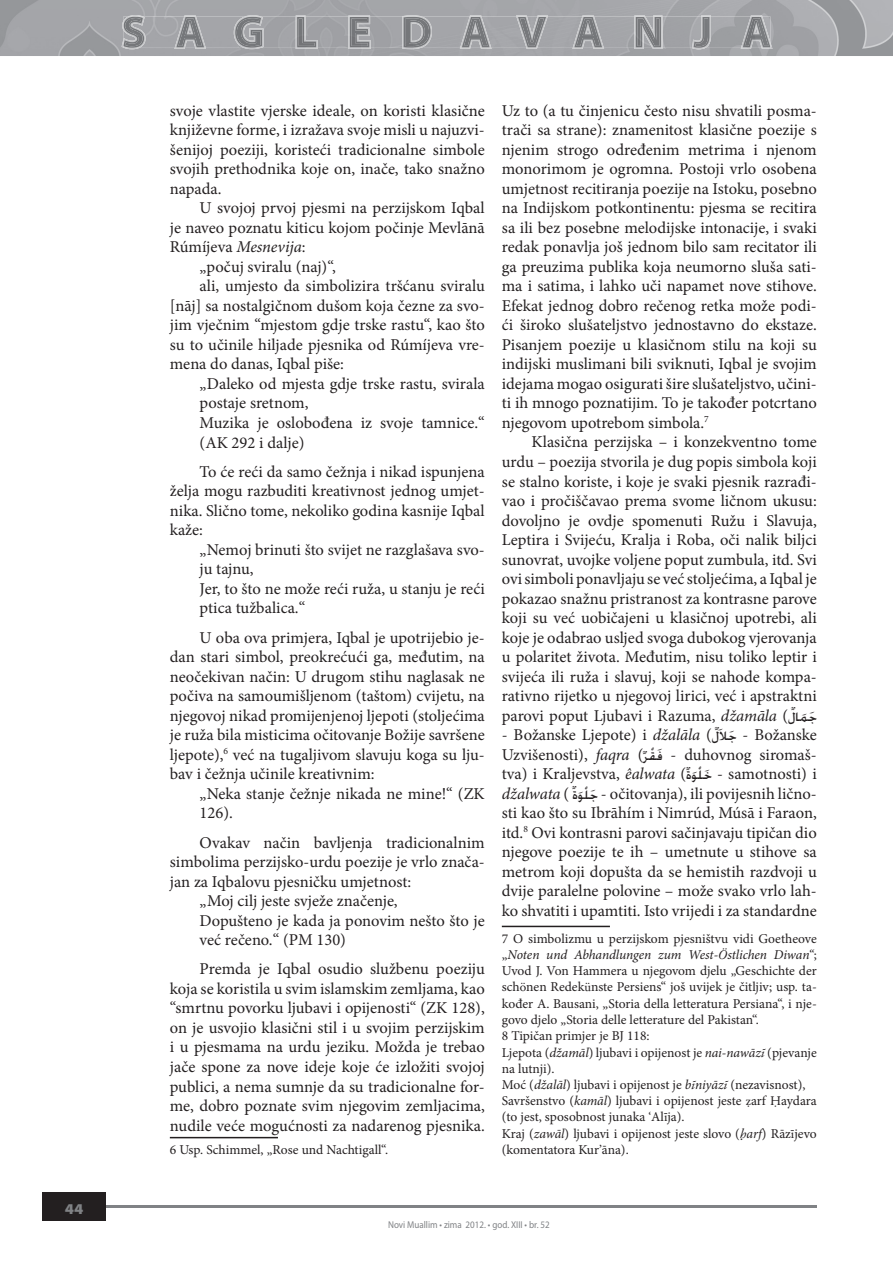
<style>
.page{position:relative;width:893px;height:1263px;background:#fff}
.page>*{position:absolute;margin:0;border:0;box-sizing:border-box;transform-origin:0 0}
.t1{font:16.5px/19.5px "Minion Pro";color:#231f20;text-align:justify}
.t2{font:900 semi-expanded 15px "Myriad Pro";color:#808285}
.t3{font:13.5px/16.2px "Minion Pro";color:#231f20}
.t4{font:9.9px "Myriad Pro";color:#808285;scale:.91 1}
.s1{font-style:italic}
.s2{font-family:"Win Soft Pro";font-weight:500}
.s3{font-family:"Mukadima 2";font-style:italic}
.s4{font-family:"Mukadima 2"}
</style>
<div class="page">
<div style="left:42px;top:1192px;width:64px;height:28px;background:#231f20"></div>
<img style="left:0;top:0;width:892px;height:56px">
<img style="left:121px;top:15px;width:651px;height:34px">
<img style="left:123px;top:17px;width:111px;height:31px">
<img style="left:234px;top:17px;width:536px;height:31px">
<hr style="left:106px;top:1205px;width:710px;height:2px;background:#808285">
<hr style="left:170px;top:1136px;width:108px;height:2px;background:#231f20">
<hr style="left:501px;top:925px;width:108px;height:2px;background:#231f20">
<p class="t2" style="left:65px;top:1199px;width:20px">44</p>
<p class="t1" style="left:170px;top:101px;width:316px">svoje vlastite vjerske ideale, on koristi klasične književne forme, i izražava svoje misli u najuzvi&shy;šenijoj poeziji, koristeći tradicionalne simbole svojih prethodnika koje on, inače, tako snažno napada.</p>
<p class="t1" style="left:199px;top:198px;width:286px">U svojoj prvoj pjesmi na perzijskom Iqbal</p>
<p class="t1" style="left:170px;top:218px;width:316px">je naveo poznatu kiticu kojom počinje Mevlānā</p>
<p class="t1" style="left:170px;top:237px;width:137px">Rúmíjeva <span class="s1">Mesnevija</span>:</p>
<p class="t1" style="left:199px;top:257px;width:138px">„počuj sviralu (naj)“,</p>
<p class="t1" style="left:199px;top:276px;width:286px">ali, umjesto da simbolizira tršćanu sviralu</p>
<p class="t1" style="left:170px;top:296px;width:316px">[nāj] sa nostalgičnom dušom koja čezne za svo-</p>
<p class="t1" style="left:170px;top:315px;width:316px">jim vječnim “mjestom gdje trske rastu“, kao što</p>
<p class="t1" style="left:170px;top:335px;width:316px">su to učinile hiljade pjesnika od Rúmíjeva vre-</p>
<p class="t1" style="left:170px;top:354px;width:176px">mena do danas, Iqbal piše:</p>
<p class="t1" style="left:199px;top:374px;width:286px">„Daleko od mjesta gdje trske rastu, svirala</p>
<p class="t1" style="left:199px;top:393px;width:110px">postaje sretnom,</p>
<p class="t1" style="left:199px;top:413px;width:286px">Muzika je oslobođena iz svoje tamnice.“</p>
<p class="t1" style="left:199px;top:432px;width:106px">(AK 292 i dalje)</p>
<p class="t1" style="left:170px;top:462px;width:316px;text-indent:30px">To će reći da samo čežnja i nikad ispunjena želja mogu razbuditi kreativnost jednog umjet&shy;nika. Slično tome, nekoliko godina kasnije Iqbal kaže:</p>
<p class="t1" style="left:199px;top:540px;width:286px;text-align:left">„Nemoj brinuti što svijet ne razglašava svo&shy;ju tajnu,<br>Jer, to što ne može reći ruža, u stanju je reći ptica tužbalica.“</p>
<p class="t1" style="left:170px;top:627px;width:316px;text-indent:30px">U oba ova primjera, Iqbal je upotrijebio je&shy;dan stari simbol, preokrećući ga, međutim, na neočekivan način: U drugom stihu naglasak ne počiva na samoumišljenom (taštom) cvijetu, na njegovoj nikad promijenjenoj ljepoti (stoljećima je ruža bila misticima očitovanje Božije savršene ljepote),<sup>6</sup> već na tugaljivom slavuju koga su lju&shy;bav i čežnja učinile kreativnim:</p>
<p class="t1" style="left:199px;top:783px;width:286px">„Neka stanje čežnje nikada ne mine!“ (ZK<br>126).</p>
<p class="t1" style="left:199px;top:832px;width:286px">Ovakav način bavljenja tradicionalnim</p>
<p class="t1" style="left:170px;top:851px;width:316px">simbolima perzijsko-urdu poezije je vrlo znača-</p>
<p class="t1" style="left:170px;top:871px;width:243px">jan za Iqbalovu pjesničku umjetnost:</p>
<p class="t1" style="left:199px;top:890px;width:199px">„Moj cilj jeste svježe značenje,</p>
<p class="t1" style="left:199px;top:910px;width:286px">Dopušteno je kada ja ponovim nešto što je</p>
<p class="t1" style="left:199px;top:929px;width:148px">već rečeno.“ (PM 130)</p>
<p class="t1" style="left:170px;top:959px;width:316px;text-indent:30px">Premda je Iqbal osudio službenu poeziju koja se koristila u svim islamskim zemljama, kao “smrtnu povorku ljubavi i opijenosti“ (ZK 128), on je usvojio klasični stil i u svojim perzijskim i u pjesmama na urdu jeziku. Možda je trebao jače spone za nove ideje koje će izložiti svojoj publici, a nema sumnje da su tradicionalne for&shy;me, dobro poznate svim njegovim zemljacima, nudile veće mogućnosti za nadarenog pjesnika.</p>
<p class="t3" style="left:170px;top:1141px;width:220px">6 Usp. Schimmel, „Rose und Nachtigall“.</p>
<p class="t1" style="left:501px;top:101px;width:316px">Uz to (a tu činjenicu često nisu shvatili posma&shy;trači sa strane): znamenitost klasične poezije s njenim strogo određenim metrima i njenom monorimom je ogromna. Postoji vrlo osobena umjetnost recitiranja poezije na Istoku, posebno na Indijskom potkontinentu: pjesma se recitira sa ili bez posebne melodijske intonacije, i svaki redak ponavlja još jednom bilo sam recitator ili ga preuzima publika koja neumorno sluša sati&shy;ma i satima, i lahko uči napamet nove stihove.<br>Efekat jednog dobro rečenog retka može podi&shy;ći široko slušateljstvo jednostavno do ekstaze.<br>Pisanjem poezije u klasičnom stilu na koji su indijski muslimani bili sviknuti, Iqbal je svojim idejama mogao osigurati šire slušateljstvo, učini&shy;ti ih mnogo poznatijim. To je također potcrtano njegovom upotrebom simbola.<sup>7</sup></p>
<p class="t1" style="left:501px;top:432px;width:316px;text-indent:30px">Klasična perzijska – i konzekventno tome urdu – poezija stvorila je dug popis simbola koji se stalno koriste, i koje je svaki pjesnik razrađi&shy;vao i pročiščavao prema svome ličnom ukusu: dovoljno je ovdje spomenuti Ružu i Slavuja, Leptira i Svijeću, Kralja i Roba, oči nalik biljci sunovrat, uvojke voljene poput zumbula, itd. Svi ovi simboli ponavljaju se već stoljećima, a Iqbal je pokazao snažnu pristranost za kontrasne parove koji su već uobičajeni u klasičnoj upotrebi, ali koje je odabrao usljed svoga dubokog vjerovanja u polaritet života. Međutim, nisu toliko leptir i svijeća ili ruža i slavuj, koji se nahode kompa&shy;rativno rijetko u njegovoj lirici, već i apstraktni parovi poput Ljubavi i Razuma, <span class="s1">džamāla</span> ( <span class="s2">ٌال َجَم</span></p>
<p class="t1" style="left:501px;top:725px;width:316px">- Božanske Ljepote) i <span class="s1">džalāla</span> ( <span class="s2">َجلاٌَل</span> - Božanske Uzvišenosti), <span class="s1">faqra</span> (<span class="s2">ٌ ْقر َف</span> - duhovnog siromaš&shy;tva) i Kraljevstva, <span class="s1">êalwata</span> ( <span class="s2">َةٌ َخلْو</span> - samotnosti) i <span class="s1">džalwata</span> <span class="s2">َةٌ</span>)</p>
<p class="t1" style="left:501px;top:783px;width:316px;text-indent:76px"><span class="s2">َجلْو</span> - očitovanja), ili povijesnih lično&shy;sti kao što su Ibrāhím i Nimrúd, Músā i Faraon, itd.<sup>8</sup> Ovi kontrasni parovi sačinjavaju tipičan dio njegove poezije te ih – umetnute u stihove sa metrom koji dopušta da se hemistih razdvoji u dvije paralelne polovine – može svako vrlo lah&shy;ko shvatiti i upamtiti. Isto vrijedi i za standardne</p>
<p class="t3" style="left:501px;top:930px;width:316px">7 O simbolizmu u perzijskom pjesništvu vidi Goetheove „<span class="s1">Noten und Abhandlungen zum West-</span><span class="s3">Ö</span><span class="s1">stlichen Diwan“</span>; Uvod J. Von Hammera u njegovom djelu „Geschichte der sch<span class="s4">ö</span>nen Redek<span class="s4">ü</span>nste Persiens“ još uvijek je čitljiv; usp. ta&shy;kođer A. Bausani, „Storia della letteratura Persiana“, i nje&shy;govo djelo „Storia delle letterature del Pakistan“.<br>8 Tipičan primjer je BJ 118:<br>Ljepota (<span class="s1">džamāl</span>) ljubavi i opijenost je <span class="s1">nai-nawāz</span><span class="s3">í</span> (pjevanje na lutnji).<br>Moć (<span class="s1">džalāl</span>) ljubavi i opijenost je <span class="s1">b</span><span class="s3">í</span><span class="s1">niyāz</span><span class="s3">í</span> (nezavisnost), Savršenstvo (<span class="s1">kamāl</span>) ljubavi i opijenost jeste <span class="s4">ë</span>arf <span class="s4">Õ</span>aydara (to jest, sposobnost junaka <span class="s4">‘</span>Al<span class="s4">í</span>ja).<br>Kraj (<span class="s1">zawāl</span>) ljubavi i opijenost jeste slovo (<span class="s3">õ</span><span class="s1">arf</span>) Rāz<span class="s4">í</span>jevo (komentatora Kur<span class="s4">’</span>āna).</p>
<p class="t4" style="left:388px;top:1218px;width:179px">Novi Muallim • zima 2012. • god. XIII • br. 52</p>
</div>
